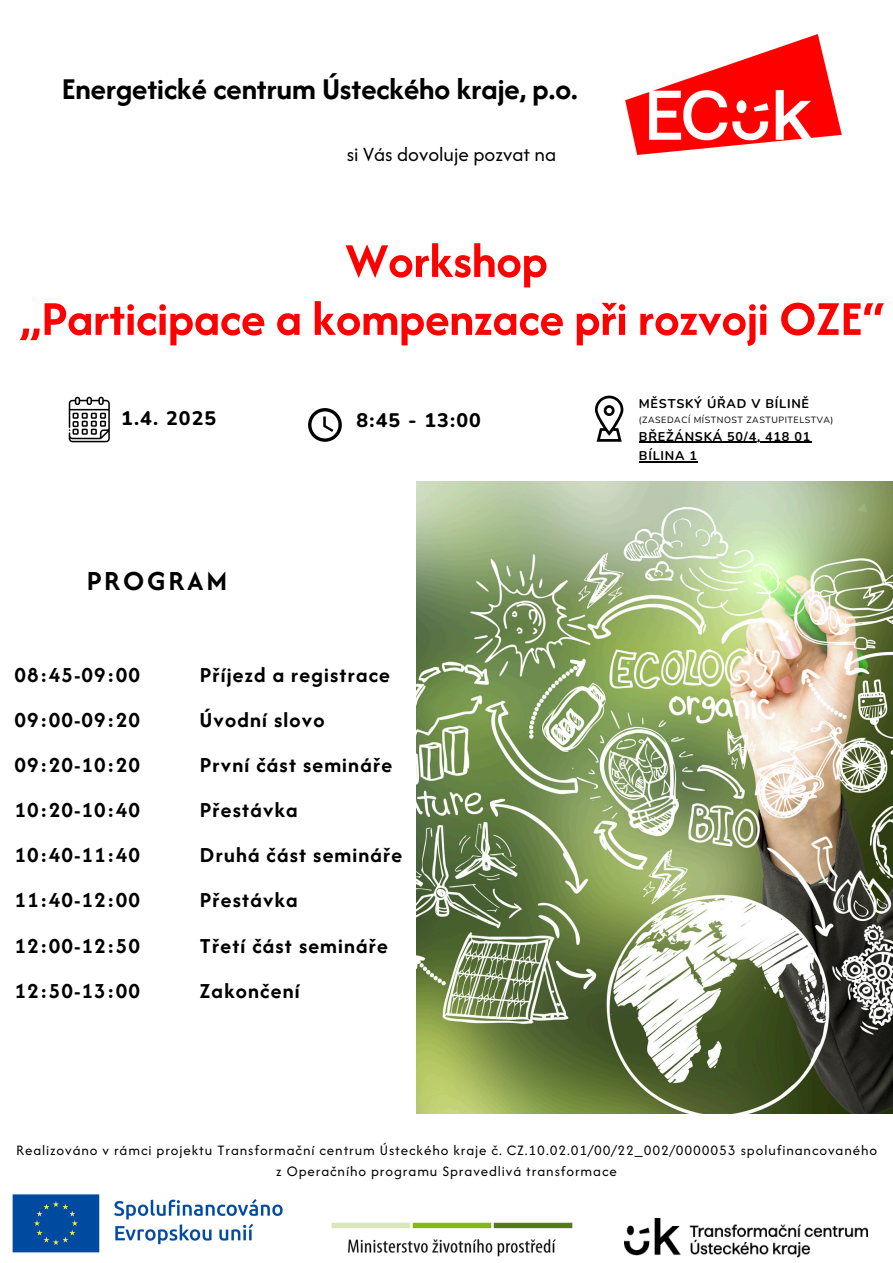
<style>
.page{position:relative;width:893px;height:1263px;background:#fff}
.page>*{position:absolute;margin:0;border:0;box-sizing:border-box;transform-origin:0 0}
.t1{font:700 50.55px/57.9px "Afacad";color:#f00;text-align:center}
.t2{font:700 31.5px "Afacad";color:#000}
.t3{font:700 28.8px "Afacad";letter-spacing:.1em;color:#000}
.t4{font:700 22.27px "Afacad";letter-spacing:.055em;color:#000}
.t5{font:21.15px "Afacad";color:#000}
.t6{font:800 19.5px "Nunito";letter-spacing:.06em;color:#000}
.t7{font:15px "Afacad";letter-spacing:.06em;color:#000}
.t8{font:700 12.67px/19.1px "Nunito";letter-spacing:.06em;color:#000}
.t9{font:9px "Nunito";letter-spacing:.06em;color:#000}
</style>
<div class="page">
<img style="left:12px;top:1194px;width:271px;height:59px">
<img style="left:331px;top:1222px;width:242px;height:35px">
<img style="left:624px;top:1219px;width:244px;height:38px">
<img style="left:625px;top:34px;width:216px;height:120px">
<svg style="left:308px;top:408px;width:34px;height:34px"></svg>
<svg style="left:595px;top:396px;width:28px;height:46px"></svg>
<svg style="left:69px;top:397px;width:41px;height:45px"></svg>
<img style="left:417px;top:482px;width:476px;height:632px">
<hr style="left:639px;top:442px;width:172px;height:1px;background:#000">
<hr style="left:639px;top:461px;width:59px;height:1px;background:#000">
<h6 class="t2" style="left:62px;top:68px;width:517px">Energetické centrum Ústeckého kraje, p.o.</h6>
<p class="t5" style="left:347px;top:140px;width:211px">si Vás dovoluje pozvat na</p>
<h3 class="t1" style="left:20px;top:231px;width:865px">Workshop<br>„Participace a kompenzace při rozvoji OZE“</h3>
<p class="t6" style="left:121px;top:405px;width:97px">1.4. 2025</p>
<p class="t6" style="left:356px;top:407px;width:126px">8:45 - 13:00</p>
<p class="t3" style="left:87px;top:561px;width:142px">PROGRAM</p>
<h5 class="t4" style="left:14px;top:660px;width:127px">08:45-09:00</h5>
<h5 class="t4" style="left:200px;top:660px;width:191px">Příjezd a registrace</h5>
<h5 class="t4" style="left:14px;top:705px;width:127px">09:00-09:20</h5>
<h5 class="t4" style="left:200px;top:705px;width:126px">Úvodní slovo</h5>
<h5 class="t4" style="left:14px;top:750px;width:127px">09:20-10:20</h5>
<h5 class="t4" style="left:200px;top:750px;width:194px">První část semináře</h5>
<h5 class="t4" style="left:14px;top:795px;width:127px">10:20-10:40</h5>
<h5 class="t4" style="left:200px;top:795px;width:99px">Přestávka</h5>
<h5 class="t4" style="left:14px;top:840px;width:127px">10:40-11:40</h5>
<h5 class="t4" style="left:200px;top:840px;width:204px">Druhá část semináře</h5>
<h5 class="t4" style="left:14px;top:885px;width:127px">11:40-12:00</h5>
<h5 class="t4" style="left:200px;top:885px;width:99px">Přestávka</h5>
<h5 class="t4" style="left:14px;top:930px;width:127px">12:00-12:50</h5>
<h5 class="t4" style="left:200px;top:930px;width:190px">Třetí část semináře</h5>
<h5 class="t4" style="left:14px;top:975px;width:127px">12:50-13:00</h5>
<h5 class="t4" style="left:200px;top:975px;width:101px">Zakončení</h5>
<p class="t8" style="left:639px;top:394px;width:172px">MĚSTSKÝ ÚŘAD V BÍLINĚ</p>
<h6 class="t9" style="left:639px;top:414px;width:196px">(ZASEDACÍ MÍSTNOST ZASTUPITELSTVA)</h6>
<p class="t8" style="left:639px;top:427px;width:173px">BŘEŽÁNSKÁ 50/4, 418 01<br>BÍLINA 1</p>
<h1 class="t7" style="left:16px;top:1140px;width:862px">Realizováno v rámci projektu Transformační centrum Ústeckého kraje č. CZ.10.02.01/00/22_002/0000053 spolufinancovaného</h1>
<p class="t7" style="left:276px;top:1161px;width:342px">z Operačního programu Spravedlivá transformace</p>
</div>
